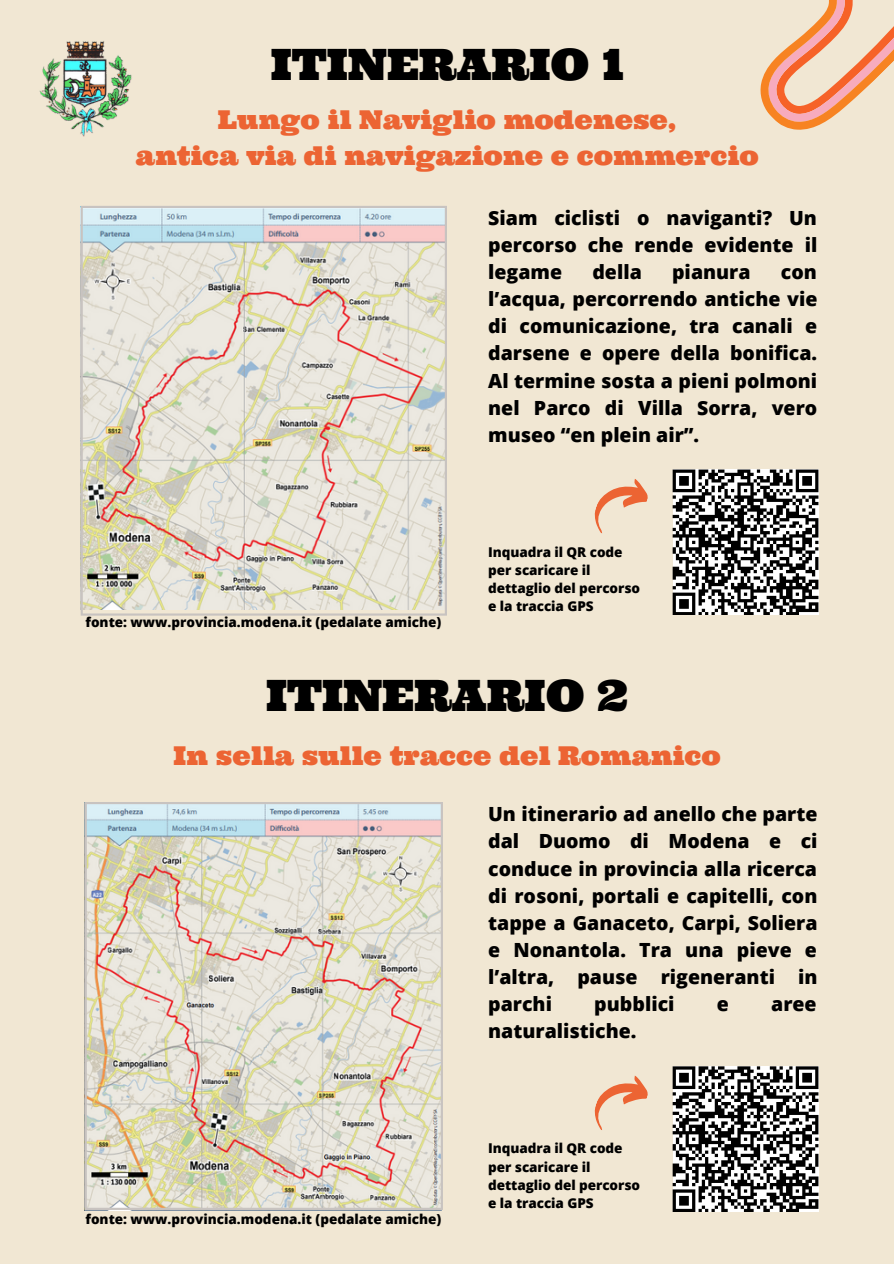
<style>
.page{position:relative;width:894px;height:1264px;background:#fff}
.page>*{position:absolute;margin:0;border:0;box-sizing:border-box;transform-origin:0 0}
.t1{font:43.2px "Ultra";color:#000}
.t2{font:25.95px "Ultra";color:#ec6433}
.t3{font:800 19.5px/27px "Open Sans";color:#000;text-align:justify}
.t4{font:800 13.5px/18px "Open Sans";letter-spacing:-.005em;color:#000}
</style>
<div class="page">
<div style="left:0;top:0;width:893px;height:1263px;background:#f1e7d3"></div>
<svg style="left:672px;top:469px;width:145px;height:146px"></svg>
<svg style="left:594px;top:479px;width:54px;height:55px"></svg>
<svg style="left:760px;top:0;width:133px;height:130px"></svg>
<svg style="left:85px;top:802px;width:358px;height:407px;fill:#e5e2d9"></svg>
<svg style="left:81px;top:206px;width:366px;height:409px;fill:#e9e7df"></svg>
<svg style="left:672px;top:1066px;width:145px;height:145px"></svg>
<svg style="left:594px;top:1075px;width:54px;height:55px"></svg>
<img style="left:39px;top:41px;width:93px;height:96px">
<p class="t1" style="left:271px;top:37px;width:354px">ITINERARIO 1</p>
<p class="t2" style="left:218px;top:102px;width:460px">Lungo il Naviglio modenese,</p>
<p class="t2" style="left:135px;top:138px;width:624px">antica via di navigazione e commercio</p>
<p class="t3" style="left:488px;top:204px;width:330px">Siam ciclisti o naviganti? Un percorso che rende evidente il legame</p>
<p class="t3" style="left:592px;top:258px;width:51px">della</p>
<p class="t3" style="left:672px;top:258px;width:80px">pianura</p>
<p class="t3" style="left:488px;top:258px;width:331px;text-indent:292px">con l’acqua, percorrendo antiche vie di comunicazione, tra canali e darsene e opere della bonifica.<br>Al termine sosta a pieni polmoni nel Parco di Villa Sorra, vero museo “en plein air”.</p>
<p class="t4" style="left:85px;top:613px;width:357px">fonte: www.provincia.modena.it (pedalate amiche)</p>
<p class="t4" style="left:488px;top:542px;width:153px">Inquadra il QR code per scaricare il dettaglio del percorso e la traccia GPS</p>
<p class="t1" style="left:266px;top:667px;width:363px">ITINERARIO 2</p>
<p class="t2" style="left:173px;top:738px;width:548px">In sella sulle tracce del Romanico</p>
<p class="t3" style="left:488px;top:800px;width:331px">Un itinerario ad anello che parte dal Duomo di Modena e ci conduce in provincia alla ricerca di rosoni, portali e capitelli, con tappe a Ganaceto, Carpi, Soliera e Nonantola. Tra una pieve e l’altra, pause rigeneranti in parchi</p>
<p class="t3" style="left:594px;top:989px;width:82px">pubblici</p>
<p class="t3" style="left:716px;top:989px;width:14px">e</p>
<p class="t3" style="left:771px;top:989px;width:47px">aree</p>
<p class="t3" style="left:488px;top:1016px;width:150px">naturalistiche.</p>
<p class="t4" style="left:85px;top:1209px;width:357px">fonte: www.provincia.modena.it (pedalate amiche)</p>
<p class="t4" style="left:488px;top:1139px;width:153px">Inquadra il QR code per scaricare il dettaglio del percorso e la traccia GPS</p>
</div>
